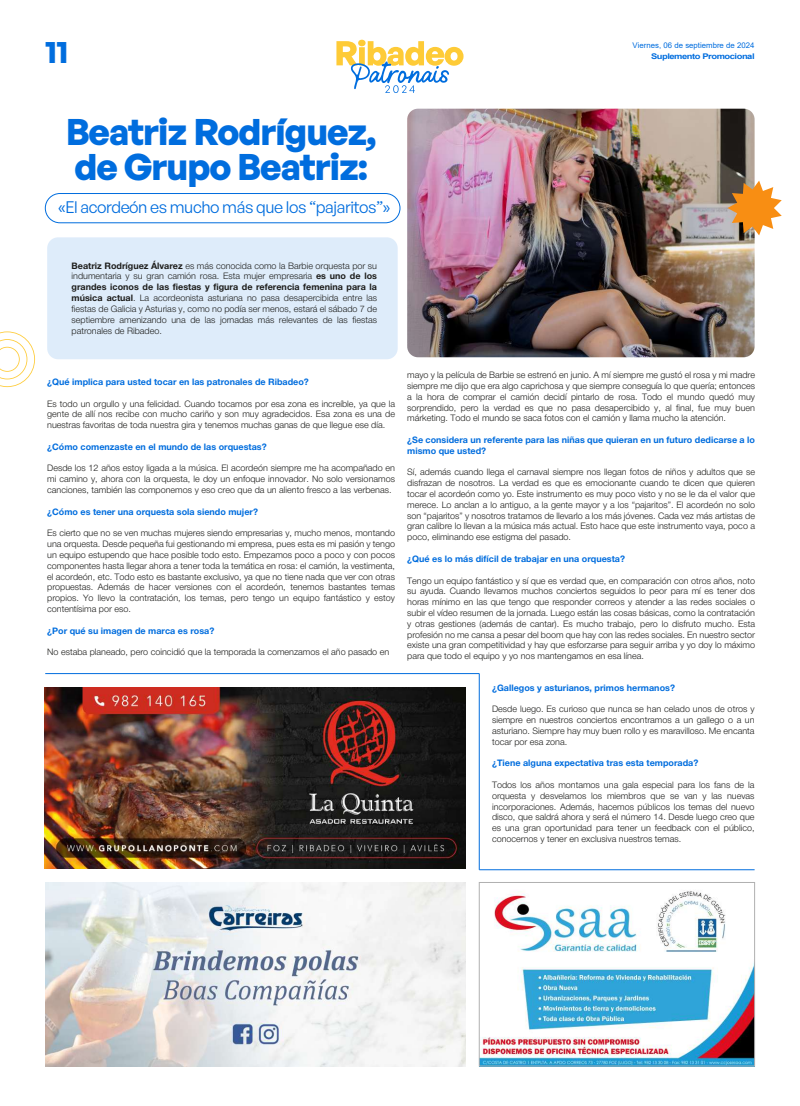
<style>
.page{position:relative;width:800px;height:1106px;background:#fff}
.page>*{position:absolute;margin:0;border:0;box-sizing:border-box;transform-origin:0 0}
.t1{font:700 36.2px/35.8px "General Sans";letter-spacing:-.025em;color:#006dde}
.t2{font:700 31px "General Sans";color:#006dde}
.t3{font:16.3px "General Sans";letter-spacing:-.025em;color:#006dde}
.t4{font:300 9px/10.8px "Helvetica Neue";color:#1d1d1b;text-align:justify}
.t5{font:700 9px/10.8px "Helvetica Neue";color:#006dde}
.t6{font:7.8px "Arial";color:#006dde}
.t7{font:700 7.8px "Arial";letter-spacing:-.05em;color:#006dde;scale:1.2 1}
.s1{font-weight:700}
</style>
<div class="page">
<svg style="left:336px;top:40px;width:127px;height:53px"></svg>
<img style="left:481px;top:891px;width:271px;height:173px">
<img style="left:45px;top:882px;width:420px;height:183px">
<div style="left:479px;top:882px;width:275px;height:184px;border:1px solid #b0b0b0"></div>
<div style="left:45px;top:193px;width:355px;height:30px;border:1px solid #006dde;border-radius:15px"></div>
<div style="left:47px;top:237px;width:350px;height:122px;background:#deecfa;border-radius:11px"></div>
<img style="left:407px;top:109px;width:347px;height:248px">
<svg style="left:727px;top:180px;width:54px;height:55px"></svg>
<svg style="left:0;top:331px;width:35px;height:56px"></svg>
<hr style="left:45px;top:673px;width:434px;height:1px;background:#006dde">
<img style="left:45px;top:687px;width:420px;height:181px">
<hr style="left:478px;top:673px;width:1px;height:196px;background:#006dde">
<hr style="left:479px;top:869px;width:275px;height:1px;background:#006dde">
<h2 class="t2" style="left:45px;top:31px;width:25px">11</h2>
<p class="t7" style="left:651px;top:51px;width:88px">Suplemento Promocional</p>
<p class="t6" style="left:632px;top:40px;width:123px">Viernes, 06 de septiembre de 2024</p>
<h1 class="t1" style="left:66px;top:113px;width:313px">Beatriz Rodríguez, de Grupo Beatriz:</h1>
<h3 class="t3" style="left:58px;top:197px;width:333px">«El acordeón es mucho más que los “pajaritos”»</h3>
<p class="t4" style="left:72px;top:259px;width:307px"><span class="s1">Beatriz Rodríguez Álvarez</span> es más conocida como la Barbie orquesta por su indumentaria y su gran camión rosa. Esta mujer empresaria <span class="s1">es uno de los grandes iconos de las fiestas y figura de referencia femenina para la música actual</span>. La acordeonista asturiana no pasa desapercibida entre las fiestas de Galicia y Asturias y, como no podía ser menos, estará el sábado 7 de septiembre amenizando una de las jornadas más relevantes de las fiestas patronales de Ribadeo.</p>
<p class="t5" style="left:47px;top:376px;width:263px">¿Qué implica para usted tocar en las patronales de Ribadeo?</p>
<p class="t4" style="left:47px;top:397px;width:349px">Es todo un orgullo y una felicidad. Cuando tocamos por esa zona es increíble, ya que la gente de allí nos recibe con mucho cariño y son muy agradecidos. Esa zona es una de nuestras favoritas de toda nuestra gira y tenemos muchas ganas de que llegue ese día.</p>
<p class="t5" style="left:47px;top:441px;width:221px">¿Cómo comenzaste en el mundo de las orquestas?</p>
<p class="t4" style="left:47px;top:462px;width:349px">Desde los 12 años estoy ligada a la música. El acordeón siempre me ha acompañado en mi camino y, ahora con la orquesta, le doy un enfoque innovador. No solo versionamos canciones, también las componemos y eso creo que da un aliento fresco a las verbenas.</p>
<p class="t5" style="left:47px;top:506px;width:212px">¿Cómo es tener una orquesta sola siendo mujer?</p>
<p class="t4" style="left:47px;top:527px;width:349px">Es cierto que no se ven muchas mujeres siendo empresarias y, mucho menos, montando una orquesta. Desde pequeña fui gestionando mi empresa, pues esta es mi pasión y tengo un equipo estupendo que hace posible todo esto. Empezamos poco a poco y con pocos componentes hasta llegar ahora a tener toda la temática en rosa: el camión, la vestimenta, el acordeón, etc. Todo esto es bastante exclusivo, ya que no tiene nada que ver con otras propuestas. Además de hacer versiones con el acordeón, tenemos bastantes temas propios. Yo llevo la contratación, los temas, pero tengo un equipo fantástico y estoy contentísima por eso.</p>
<p class="t5" style="left:47px;top:625px;width:169px">¿Por qué su imagen de marca es rosa?</p>
<p class="t4" style="left:47px;top:645px;width:343px">No estaba planeado, pero coincidió que la temporada la comenzamos el año pasado en</p>
<p class="t4" style="left:407px;top:369px;width:349px">mayo y la película de Barbie se estrenó en junio. A mí siempre me gustó el rosa y mi madre siempre me dijo que era algo caprichosa y que siempre conseguía lo que quería; entonces a la hora de comprar el camión decidí pintarlo de rosa. Todo el mundo quedó muy sorprendido, pero la verdad es que no pasa desapercibido y, al final, fue muy buen márketing. Todo el mundo se saca fotos con el camión y llama mucho la atención.</p>
<p class="t5" style="left:407px;top:434px;width:349px">¿Se considera un referente para las niñas que quieran en un futuro dedicarse a lo mismo que usted?</p>
<p class="t4" style="left:407px;top:466px;width:349px">Sí, además cuando llega el carnaval siempre nos llegan fotos de niños y adultos que se disfrazan de nosotros. La verdad es que es emocionante cuando te dicen que quieren tocar el acordeón como yo. Este instrumento es muy poco visto y no se le da el valor que merece. Lo anclan a lo antiguo, a la gente mayor y a los “pajaritos”. El acordeón no solo son “pajaritos” y nosotros tratamos de llevarlo a los más jóvenes. Cada vez más artistas de gran calibre lo llevan a la música más actual. Esto hace que este instrumento vaya, poco a poco, eliminando ese estigma del pasado.</p>
<p class="t5" style="left:407px;top:553px;width:219px">¿Qué es lo más difícil de trabajar en una orquesta?</p>
<p class="t4" style="left:407px;top:574px;width:349px">Tengo un equipo fantástico y sí que es verdad que, en comparación con otros años, noto su ayuda. Cuando llevamos muchos conciertos seguidos lo peor para mí es tener dos horas mínimo en las que tengo que responder correos y atender a las redes sociales o subir el vídeo resumen de la jornada. Luego están las cosas básicas, como la contratación y otras gestiones (además de cantar). Es mucho trabajo, pero lo disfruto mucho. Esta profesión no me cansa a pesar del boom que hay con las redes sociales. En nuestro sector existe una gran competitividad y hay que esforzarse para seguir arriba y yo doy lo máximo para que todo el equipo y yo nos mantengamos en esa línea.</p>
<p class="t5" style="left:492px;top:682px;width:184px">¿Gallegos y asturianos, primos hermanos?</p>
<p class="t4" style="left:492px;top:703px;width:264px">Desde luego. Es curioso que nunca se han celado unos de otros y siempre en nuestros conciertos encontramos a un gallego o a un asturiano. Siempre hay muy buen rollo y es maravilloso. Me encanta tocar por esa zona.</p>
<p class="t5" style="left:492px;top:758px;width:208px">¿Tiene alguna expectativa tras esta temporada?</p>
<p class="t4" style="left:492px;top:778px;width:264px">Todos los años montamos una gala especial para los fans de la orquesta y desvelamos los miembros que se van y las nuevas incorporaciones. Además, hacemos públicos los temas del nuevo disco, que saldrá ahora y será el número 14. Desde luego creo que es una gran oportunidad para tener un feedback con el público, conocernos y tener en exclusiva nuestros temas.</p>
</div>
